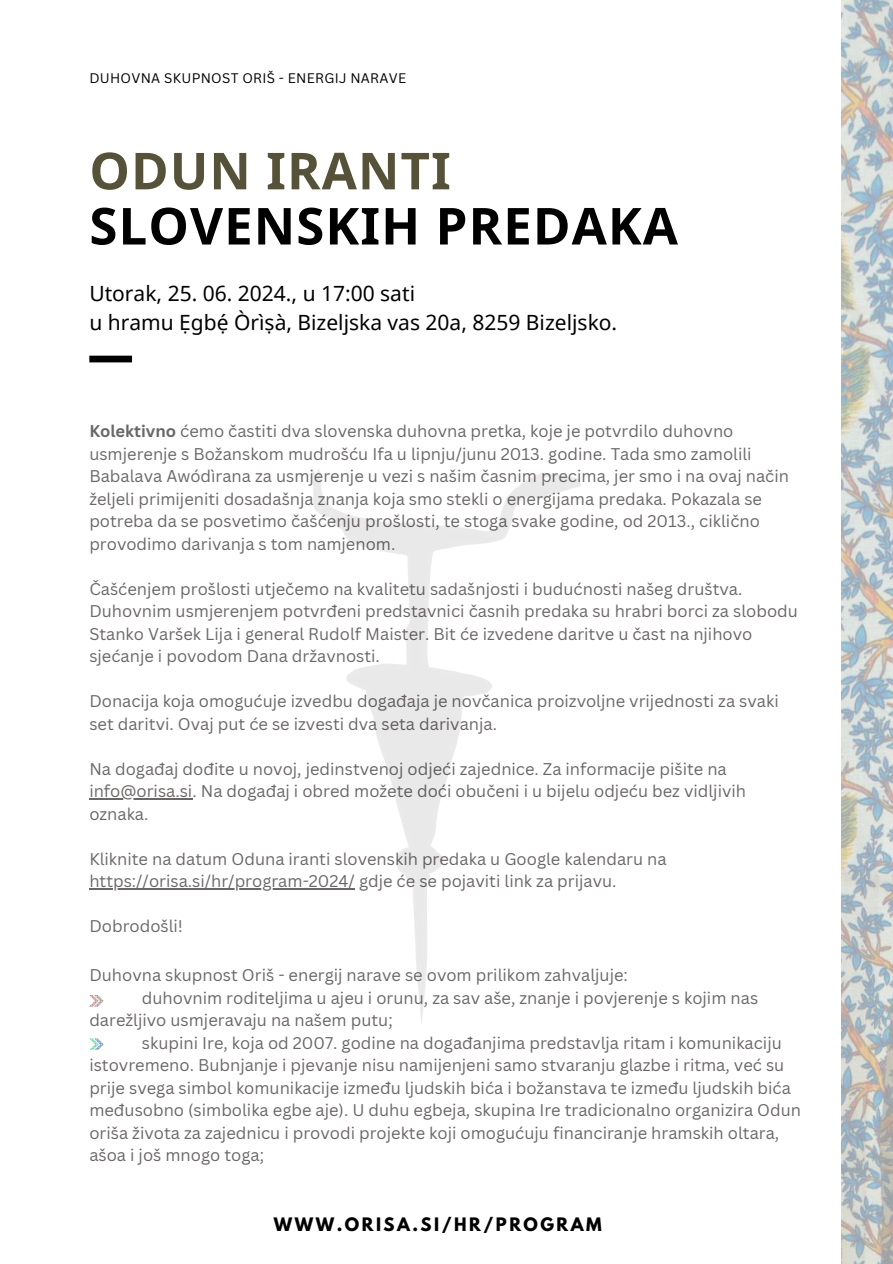
<style>
.page{position:relative;width:893px;height:1264px;background:#fff}
.page>*{position:absolute;margin:0;border:0;box-sizing:border-box;transform-origin:0 0}
.t1{font:700 51px "Noto Sans";letter-spacing:.02em;color:#000}
.t2{font:700 51px "Noto Sans";letter-spacing:.02em;color:#56523a}
.t3{font:21px/29px "Noto Sans";color:#000}
.t4{font:16.5px/22.5px "Canva Sans";color:#6b6767}
.t5{font:700 16.5px "League Spartan";letter-spacing:.15em;color:#000}
.t6{font:13.5px "Canva Sans";letter-spacing:.02em;color:#000}
.s1{font-weight:700}
</style>
<div class="page">
<hr style="left:89px;top:798px;width:103px;height:1px;background:#6b6767">
<hr style="left:89px;top:888px;width:266px;height:1px;background:#6b6767">
<img style="left:312px;top:468px;width:268px;height:555px">
<div style="left:89px;top:355px;width:43px;height:7px;background:#000"></div>
<img style="left:841px;top:0;width:51px;height:1263px">
<svg style="left:89px;top:995px;width:15px;height:11px"></svg>
<svg style="left:89px;top:1038px;width:15px;height:11px"></svg>
<p class="t6" style="left:89px;top:68px;width:318px">DUHOVNA SKUPNOST ORIŠ - ENERGIJ NARAVE</p>
<h1 class="t2" style="left:89px;top:135px;width:363px">ODUN IRANTI</h1>
<h1 class="t1" style="left:89px;top:190px;width:590px">SLOVENSKIH PREDAKA</h1>
<p class="t3" style="left:89px;top:278px;width:529px">Utorak, 25. 06. 2024., u 17:00 sati<br>u hramu Ẹgbẹ́ Òrìṣà, Bizeljska vas 20a, 8259 Bizeljsko.</p>
<p class="t4" style="left:89px;top:419px;width:701px"><span class="s1">Kolektivno</span> ćemo častiti dva slovenska duhovna pretka, koje je potvrdilo duhovno usmjerenje s Božanskom mudrošću Ifa u lipnju/junu 2013. godine. Tada smo zamolili Babalava Awódìrana za usmjerenje u vezi s našim časnim precima, jer smo i na ovaj način željeli primijeniti dosadašnja znanja koja smo stekli o energijama predaka. Pokazala se potreba da se posvetimo čašćenju prošlosti, te stoga svake godine, od 2013., ciklično provodimo darivanja s tom namjenom.</p>
<p class="t4" style="left:89px;top:577px;width:710px">Čašćenjem prošlosti utječemo na kvalitetu sadašnjosti i budućnosti našeg društva.<br>Duhovnim usmjerenjem potvrđeni predstavnici časnih predaka su hrabri borci za slobodu Stanko Varšek Lija i general Rudolf Maister. Bit će izvedene daritve u čast na njihovo sjećanje i povodom Dana državnosti.</p>
<p class="t4" style="left:89px;top:689px;width:691px">Donacija koja omogućuje izvedbu događaja je novčanica proizvoljne vrijednosti za svaki set daritvi. Ovaj put će se izvesti dva seta darivanja.</p>
<p class="t4" style="left:89px;top:757px;width:658px">Na događaj dođite u novoj, jedinstvenoj odjeći zajednice. Za informacije pišite na info@orisa.si. Na događaj i obred možete doći obučeni i u bijelu odjeću bez vidljivih oznaka.</p>
<p class="t4" style="left:89px;top:847px;width:579px">Kliknite na datum Oduna iranti slovenskih predaka u Google kalendaru na https://orisa.si/hr/program-2024/ gdje će se pojaviti link za prijavu.</p>
<p class="t4" style="left:89px;top:914px;width:95px">Dobrodošli!</p>
<p class="t4" style="left:89px;top:963px;width:540px">Duhovna skupnost Oriš - energij narave se ovom prilikom zahvaljuje:</p>
<p class="t4" style="left:142px;top:986px;width:617px">duhovnim roditeljima u ajeu i orunu, za sav aše, znanje i povjerenje s kojim nas</p>
<p class="t4" style="left:89px;top:1008px;width:305px">darežljivo usmjeravaju na našem putu;</p>
<p class="t4" style="left:142px;top:1031px;width:641px">skupini Ire, koja od 2007. godine na događanjima predstavlja ritam i komunikaciju</p>
<p class="t4" style="left:89px;top:1053px;width:696px">istovremeno. Bubnjanje i pjevanje nisu namijenjeni samo stvaranju glazbe i ritma, već su</p>
<p class="t4" style="left:89px;top:1076px;width:703px">prije svega simbol komunikacije između ljudskih bića i božanstava te između ljudskih bića</p>
<p class="t4" style="left:89px;top:1098px;width:713px">međusobno (simbolika egbe aje). U duhu egbeja, skupina Ire tradicionalno organizira Odun</p>
<p class="t4" style="left:89px;top:1121px;width:691px">oriša života za zajednicu i provodi projekte koji omogućuju financiranje hramskih oltara,</p>
<p class="t4" style="left:89px;top:1143px;width:176px">ašoa i još mnogo toga;</p>
<p class="t5" style="left:274px;top:1215px;width:329px">WWW.ORISA.SI/HR/PROGRAM</p>
</div>
